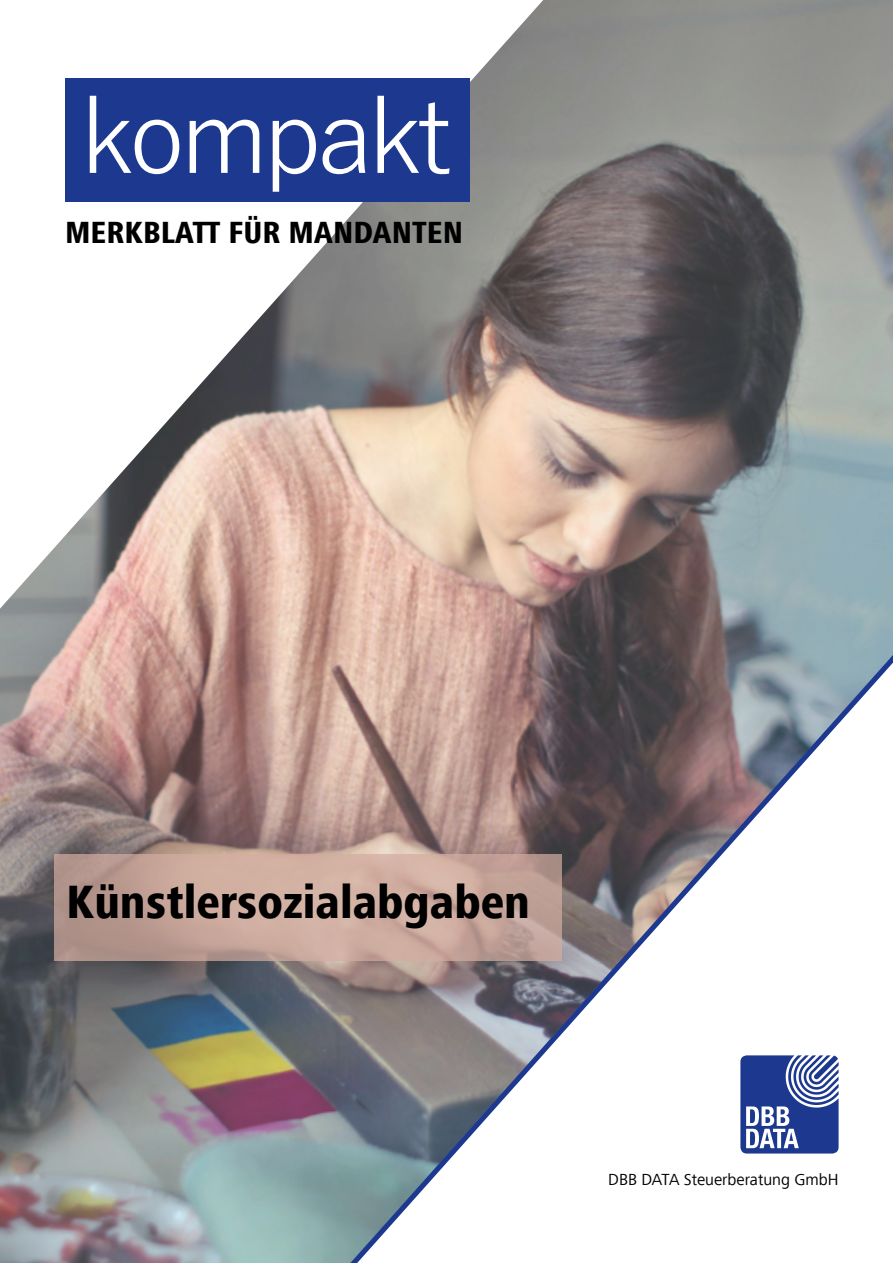
<style>
.page{position:relative;width:893px;height:1263px;background:#fff}
.page>*{position:absolute;margin:0;border:0;box-sizing:border-box;transform-origin:0 0}
.t1{font:103.95px "Yu Gothic";letter-spacing:-.07em;color:#fff}
.t2{font:800 condensed 48px "Frutiger Next Com";color:#000}
.t3{font:800 condensed 31.5px "Frutiger Next Com";color:#000}
.t4{font:16.5px "Frutiger Next Com";color:#000}
</style>
<div class="page">
<img style="left:0;top:0;width:893px;height:1263px">
<div style="left:65px;top:78px;width:405px;height:124px;background:#1c388f"></div>
<svg style="left:54px;top:855px;width:296px;height:106px;background:#c3a398"></svg>
<svg style="left:350px;top:655px;width:543px;height:608px"></svg>
<h1 class="t1" style="left:79px;top:41px;width:374px">kompakt</h1>
<h3 class="t3" style="left:65px;top:214px;width:400px">MERKBLATT FÜR MANDANTEN</h3>
<h2 class="t2" style="left:66px;top:874px;width:465px">Künstlersozialabgaben</h2>
<p class="t4" style="left:608px;top:1170px;width:232px">DBB DATA Steuerberatung GmbH</p>
</div>
